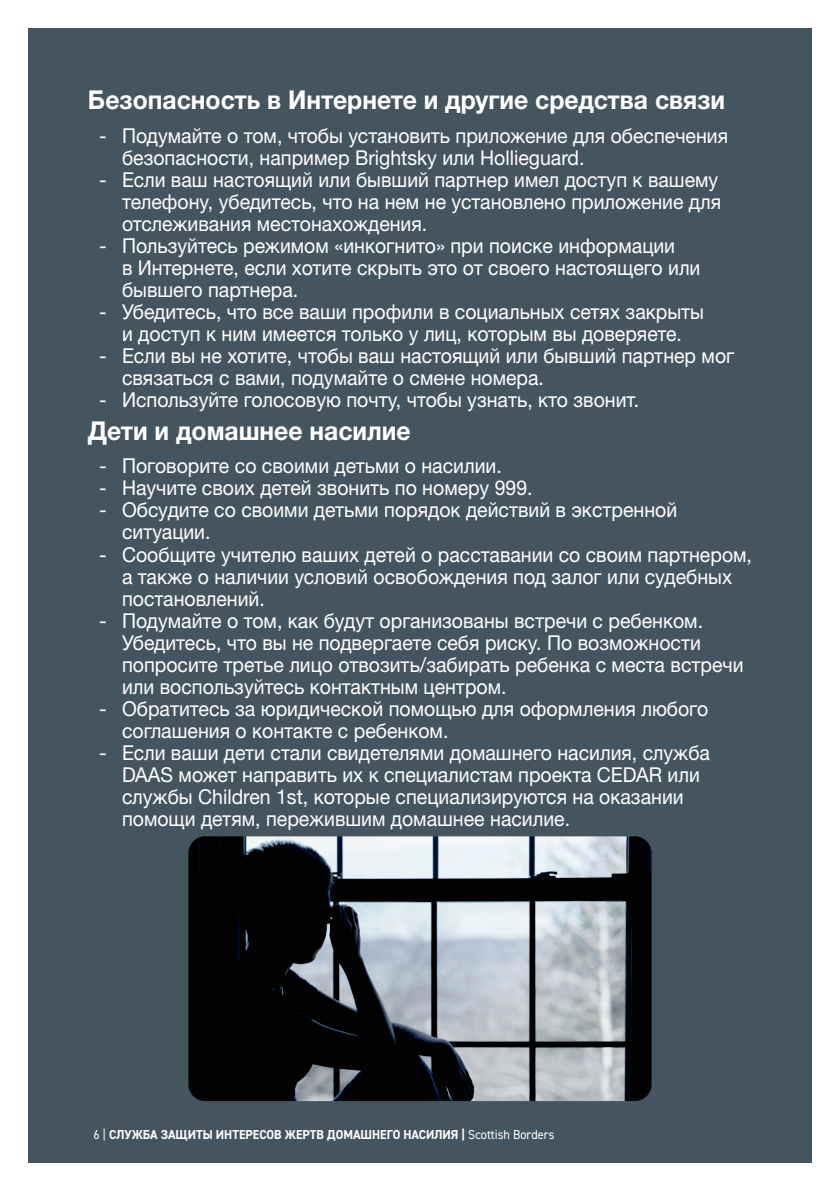
<style>
.page{position:relative;width:840px;height:1191px;background:#fff}
.page>*{position:absolute;margin:0;border:0;box-sizing:border-box;transform-origin:0 0}
.Subhead{font:700 26px "Helvetica Neue LTW1 G";color:#fff;scale:.95 1}
.Bullet{font:20.4px/22px "Helvetica Neue LTW1 G";color:#fff;scale:.95 1}
.t1{font:700 13px "DIN2014";color:#fff;scale:.95 1}
.s1{font-weight:400}
</style>
<div class="page">
<div style="left:28px;top:28px;width:783px;height:1134px;background:#45555f"></div>
<img style="left:188px;top:836px;width:463px;height:265px">
<p class="Subhead" style="left:88px;top:84px;width:672px">Безопасность в Интернете и другие средства связи</p>
<p class="Bullet" style="left:122px;top:124px;width:639px;text-indent:-23px">- Подумайте о том, чтобы установить приложение для обеспечения безопасности, например Brightsky или Hollieguard.</p>
<p class="Bullet" style="left:122px;top:168px;width:632px;text-indent:-23px">- Если ваш настоящий или бывший партнер имел доступ к вашему телефону, убедитесь, что на нем не установлено приложение для отслеживания местонахождения.</p>
<p class="Bullet" style="left:122px;top:234px;width:610px;text-indent:-23px">- Пользуйтесь режимом «инкогнито» при поиске информации<br>в Интернете, если хотите скрыть это от своего настоящего или бывшего партнера.</p>
<p class="Bullet" style="left:99px;top:300px;width:637px;text-align:center">- Убедитесь, что все ваши профили в социальных сетях закрыты и доступ к ним имеется только у лиц, которым вы доверяете.</p>
<p class="Bullet" style="left:122px;top:344px;width:645px;text-indent:-23px">- Если вы не хотите, чтобы ваш настоящий или бывший партнер мог связаться с вами, подумайте о смене номера.</p>
<p class="Bullet" style="left:99px;top:388px;width:569px">- Используйте голосовую почту, чтобы узнать, кто звонит.</p>
<p class="Subhead" style="left:88px;top:415px;width:341px">Дети и домашнее насилие</p>
<p class="Bullet" style="left:99px;top:455px;width:425px">- Поговорите со своими детьми о насилии.</p>
<p class="Bullet" style="left:99px;top:477px;width:457px">- Научите своих детей звонить по номеру 999.</p>
<p class="Bullet" style="left:122px;top:499px;width:585px;text-indent:-23px">- Обсудите со своими детьми порядок действий в экстренной ситуации.</p>
<p class="Bullet" style="left:122px;top:543px;width:664px;text-indent:-23px">- Сообщите учителю ваших детей о расставании со своим партнером, а также о наличии условий освобождения под залог или судебных постановлений.</p>
<p class="Bullet" style="left:122px;top:609px;width:655px;text-indent:-23px">- Подумайте о том, как будут организованы встречи с ребенком.<br>Убедитесь, что вы не подвергаете себя риску. По возможности попросите третье лицо отвозить/забирать ребенка с места встречи или воспользуйтесь контактным центром.</p>
<p class="Bullet" style="left:122px;top:697px;width:618px;text-indent:-23px">- Обратитесь за юридической помощью для оформления любого соглашения о контакте с ребенком.</p>
<p class="Bullet" style="left:122px;top:741px;width:620px;text-indent:-23px">- Если ваши дети стали свидетелями домашнего насилия, служба DAAS может направить их к специалистам проекта CEDAR или службы Children 1st, которые специализируются на оказании помощи детям, пережившим домашнее насилие.</p>
<p class="t1" style="left:94px;top:1125px;width:486px"><span class="s1">6 |</span> СЛУЖБА ЗАЩИТЫ ИНТЕРЕСОВ ЖЕРТВ ДОМАШНЕГО НАСИЛИЯ | <span class="s1">Scottish Borders</span></p>
</div>
